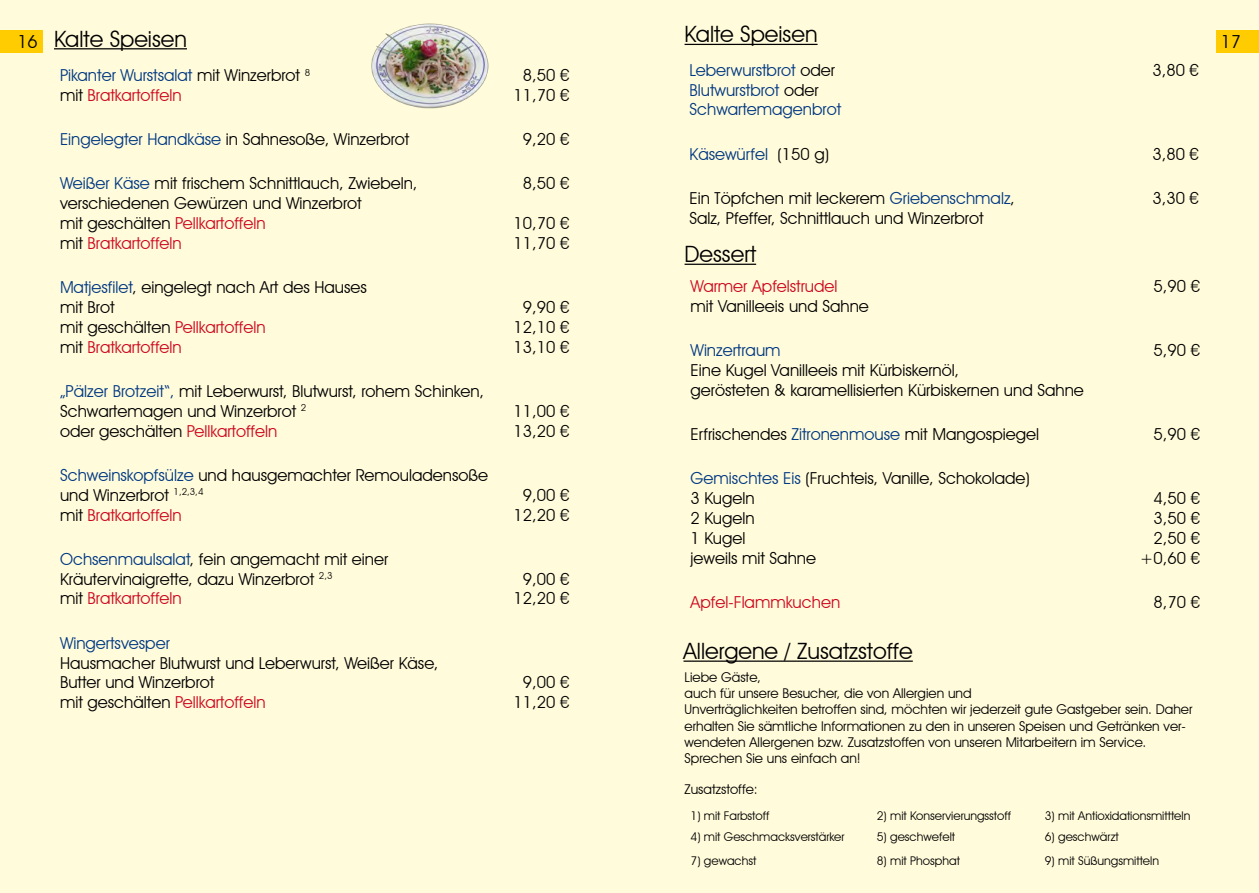
<style>
.page{position:relative;width:1259px;height:893px;background:#fff}
.page>*{position:absolute;margin:0;border:0;box-sizing:border-box;transform-origin:0 0}
.t1{font:22.5px "Avant Garde IT Cby BT";color:#000}
.t2{font:18px "Avant Garde IT Cby BT";color:#000}
.t3{font:16.5px/19.8px "Avant Garde IT Cby BT";color:#000}
.t4{font:16.5px/19.8px "Avant Garde IT Cby BT";color:#003882}
.t5{font:16.5px "Avant Garde IT Cby BT";color:#cd071e}
.t6{font:13.5px/16.2px "Avant Garde IT Cby BT";color:#000}
.t7{font:12px "Avant Garde IT Cby BT";color:#000}
.s1{color:#000}
.s2{color:#003882}
.s3{font-size:18px}
.s4{color:#cd071e}
</style>
<div class="page">
<div style="left:610px;top:0;width:649px;height:893px;background:#fffbdb"></div>
<div style="left:1216px;top:30px;width:43px;height:23px;background:#fecc00"></div>
<div style="left:0;top:0;width:651px;height:893px;background:#fffbdb"></div>
<div style="left:0;top:30px;width:42px;height:23px;background:#fecc00"></div>
<hr style="left:54px;top:48px;width:133px;height:1px;background:#000">
<hr style="left:684px;top:264px;width:72px;height:1px;background:#000">
<img style="left:371px;top:23px;width:118px;height:86px">
<hr style="left:683px;top:660px;width:230px;height:2px;background:#000">
<hr style="left:684px;top:44px;width:133px;height:1px;background:#000">
<h1 class="t1" style="left:684px;top:21px;width:134px">Kalte Speisen</h1>
<p class="t4" style="left:689px;top:60px;width:153px">Leberwurstbrot <span class="s1">oder<br></span>Blutwurstbrot <span class="s1">oder<br></span>Schwartemagenbrot</p>
<p class="t3" style="left:1152px;top:60px;width:48px">3,80 €</p>
<p class="t4" style="left:689px;top:144px;width:141px">Käsewürfel <span class="s1">(150 g)</span></p>
<p class="t3" style="left:1152px;top:144px;width:48px">3,80 €</p>
<p class="t3" style="left:689px;top:188px;width:327px">Ein Töpfchen mit leckerem <span class="s2">Griebenschmalz</span>,<br>Salz, Pfeffer, Schnittlauch und Winzerbrot</p>
<p class="t3" style="left:1152px;top:188px;width:48px">3,30 €</p>
<h1 class="t1" style="left:17px;top:25px;width:171px"><span class="s3">16</span> Kalte Speisen</h1>
<p class="t2" style="left:1220px;top:31px;width:22px">17</p>
<p class="t4" style="left:60px;top:65px;width:252px">Pikanter Wurstsalat <span class="s1">mit Winzerbrot</span> <sup>8 </sup><span class="s1">mit</span> <span class="s4">Bratkartoffeln</span></p>
<p class="t3" style="left:513px;top:65px;width:57px;text-align:center">8,50 €<br>11,70 €</p>
<p class="t3" style="left:60px;top:129px;width:351px"><span class="s2">Eingelegter Handkäse</span> in Sahnesoße, Winzerbrot</p>
<p class="t3" style="left:523px;top:129px;width:48px">9,20 €</p>
<p class="t3" style="left:60px;top:174px;width:359px"><span class="s2">Weißer Käse</span> mit frischem Schnittlauch, Zwiebeln, verschiedenen Gewürzen und Winzerbrot<br>mit geschälten <span class="s4">Pellkartoffeln<br></span>mit <span class="s4">Bratkartoffeln</span></p>
<p class="t3" style="left:523px;top:174px;width:48px">8,50 €</p>
<p class="t3" style="left:513px;top:213px;width:57px">10,70 €<br>11,70 €</p>
<h1 class="t1" style="left:684px;top:241px;width:73px">Dessert</h1>
<p class="t5" style="left:690px;top:276px;width:148px">Warmer Apfelstrudel</p>
<p class="t3" style="left:690px;top:296px;width:180px">mit Vanilleeis und Sahne</p>
<p class="t3" style="left:1153px;top:276px;width:48px">5,90 €</p>
<p class="t3" style="left:60px;top:277px;width:308px"><span class="s2">Matjesfilet</span>, eingelegt nach Art des Hauses mit Brot<br>mit geschälten <span class="s4">Pellkartoffeln<br></span>mit <span class="s4">Bratkartoffeln</span></p>
<p class="t3" style="left:513px;top:297px;width:57px;text-align:center">9,90 €<br>12,10 €<br>13,10 €</p>
<p class="t3" style="left:1153px;top:340px;width:48px">5,90 €</p>
<p class="t4" style="left:690px;top:340px;width:91px">Winzertraum</p>
<p class="t3" style="left:690px;top:360px;width:395px">Eine Kugel Vanilleeis mit Kürbiskernöl,<br>gerösteten &amp; karamellisierten Kürbiskernen und Sahne</p>
<p class="t3" style="left:60px;top:381px;width:425px"><span class="s2">„Pälzer Brotzeit“,</span> mit Leberwurst, Blutwurst, rohem Schinken,<br>Schwartemagen und Winzerbrot <sup>2<br></sup>oder geschälten <span class="s4">Pellkartoffeln</span></p>
<p class="t3" style="left:513px;top:401px;width:57px">11,00 €<br>13,20 €</p>
<p class="t3" style="left:690px;top:424px;width:350px">Erfrischendes <span class="s2">Zitronenmouse</span> mit Mangospiegel</p>
<p class="t3" style="left:1153px;top:424px;width:48px">5,90 €</p>
<p class="t3" style="left:690px;top:469px;width:341px"><span class="s2">Gemischtes Eis</span> (Fruchteis, Vanille, Schokolade)<br>3 Kugeln<br>2 Kugeln<br>1 Kugel<br>jeweils mit Sahne</p>
<p class="t3" style="left:60px;top:465px;width:430px"><span class="s2">Schweinskopfsülze</span> und hausgemachter Remouladensoße und Winzerbrot <sup>1,2,3,4<br></sup>mit <span class="s4">Bratkartoffeln</span></p>
<p class="t3" style="left:513px;top:485px;width:57px;text-align:center">9,00 €<br>12,20 €</p>
<p class="t3" style="left:1139px;top:488px;width:62px;text-align:right">4,50 €<br>3,50 €<br>2,50 € +0,60 €</p>
<p class="t3" style="left:60px;top:549px;width:330px"><span class="s2">Ochsenmaulsalat</span>, fein angemacht mit einer<br>Kräutervinaigrette, dazu Winzerbrot <sup>2,3<br></sup>mit <span class="s4">Bratkartoffeln</span></p>
<p class="t3" style="left:513px;top:569px;width:57px;text-align:center">9,00 €<br>12,20 €</p>
<p class="t5" style="left:690px;top:592px;width:151px">Apfel-Flammkuchen</p>
<p class="t3" style="left:1153px;top:592px;width:48px">8,70 €</p>
<p class="t4" style="left:60px;top:633px;width:111px">Wingertsvesper</p>
<p class="t3" style="left:60px;top:653px;width:380px">Hausmacher Blutwurst und Leberwurst, Weißer Käse,<br>Butter und Winzerbrot<br>mit geschälten <span class="s4">Pellkartoffeln</span></p>
<p class="t3" style="left:513px;top:672px;width:57px;text-align:center">9,00 €<br>11,20 €</p>
<h1 class="t1" style="left:683px;top:637px;width:231px">Allergene / Zusatzstoffe</h1>
<p class="t6" style="left:684px;top:669px;width:509px">Liebe Gäste,<br>auch für unsere Besucher, die von Allergien und<br>Unverträglichkeiten betroffen sind, möchten wir jederzeit gute Gastgeber sein. Daher erhalten Sie sämtliche Informationen zu den in unseren Speisen und Getränken ver&shy;wendeten Allergenen bzw. Zusatzstoffen von unseren Mitarbeitern im Service.<br>Sprechen Sie uns einfach an!</p>
<p class="t6" style="left:684px;top:781px;width:74px">Zusatzstoffe:</p>
<p class="t7" style="left:690px;top:808px;width:80px">1) mit Farbstoff</p>
<p class="t7" style="left:877px;top:808px;width:136px">2) mit Konservierungsstoff</p>
<p class="t7" style="left:1044px;top:808px;width:147px">3) mit Antioxidationsmittteln</p>
<p class="t7" style="left:690px;top:830px;width:155px">4) mit Geschmacksverstärker</p>
<p class="t7" style="left:877px;top:830px;width:80px">5) geschwefelt</p>
<p class="t7" style="left:1044px;top:830px;width:75px">6) geschwärzt</p>
<p class="t7" style="left:690px;top:854px;width:67px">7) gewachst</p>
<p class="t7" style="left:877px;top:854px;width:85px">8) mit Phosphat</p>
<p class="t7" style="left:1044px;top:854px;width:116px">9) mit Süßungsmitteln</p>
</div>
